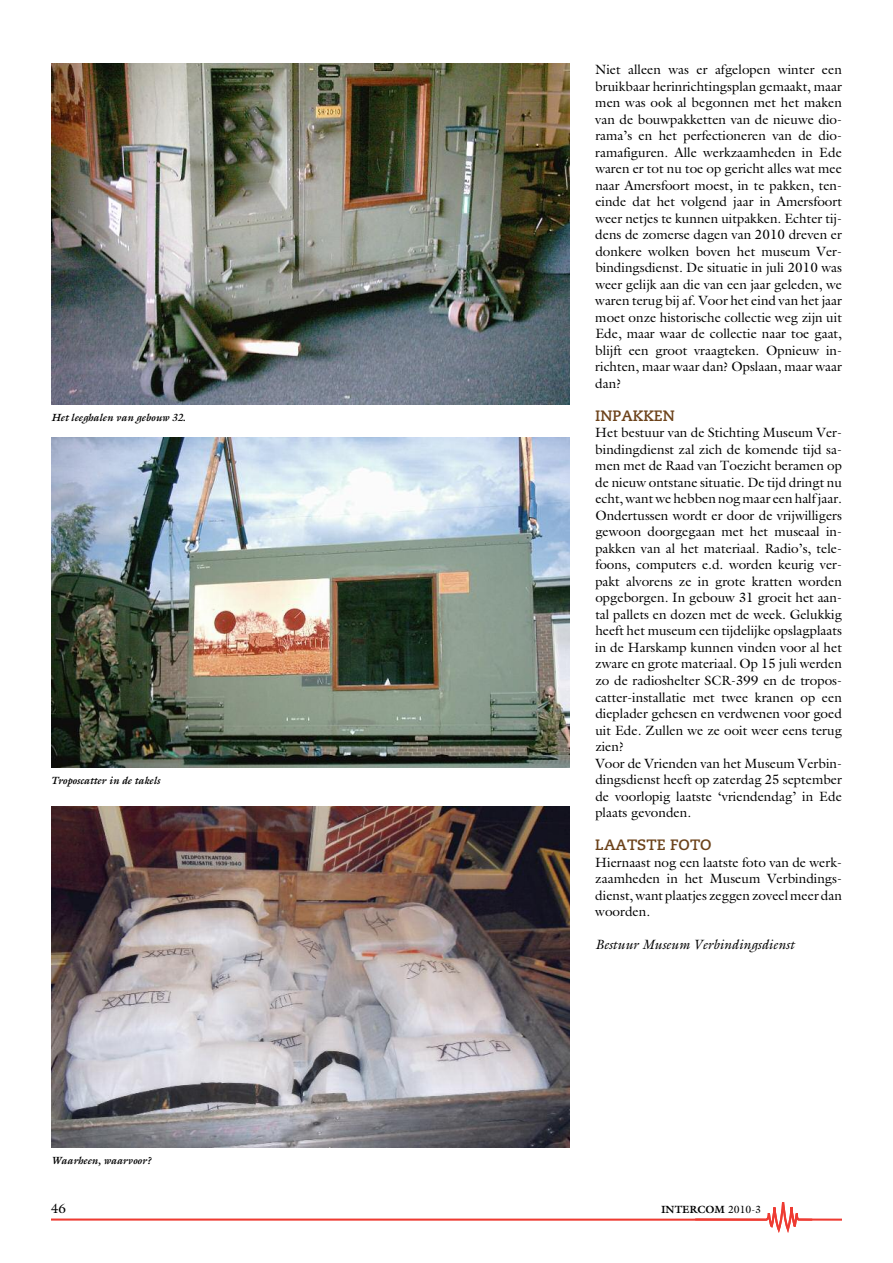
<style>
.page{position:relative;width:893px;height:1263px;background:#fff}
.page>*{position:absolute;margin:0;border:0;box-sizing:border-box;transform-origin:0 0}
.t1{font:700 15px "Caecilia";color:#6c421a}
.t2{font:13.5px/16.5px "Galliard";color:#000;text-align:justify}
.t3{font:italic 13.5px "Galliard";color:#000}
.t4{font:italic 700 10.5px "Galliard";color:#000}
.t5{font:700 10.5px "Galliard";color:#000}
.s1{font-weight:400}
</style>
<div class="page">
<img style="left:52px;top:64px;width:518px;height:340px">
<img style="left:52px;top:437px;width:518px;height:330px">
<img style="left:51px;top:807px;width:519px;height:340px">
<svg style="left:51px;top:1202px;width:791px;height:31px"></svg>
<p class="t4" style="left:51px;top:411px;width:136px">Het leeghalen van gebouw 32.</p>
<p class="t4" style="left:51px;top:774px;width:110px">Troposcatter in de takels</p>
<p class="t4" style="left:51px;top:1154px;width:101px">Waarheen, waarvoor?</p>
<p class="t2" style="left:595px;top:62px;width:248px">Niet alleen was er afgelopen winter een bruikbaar herinrichtingsplan gemaakt, maar men was ook al begonnen met het maken van de bouwpakketten van de nieuwe dio&shy;rama’s en het perfectioneren van de dio&shy;ramafiguren. Alle werkzaamheden in Ede waren er tot nu toe op gericht alles wat mee naar Amersfoort moest, in te pakken, ten&shy;einde dat het volgend jaar in Amersfoort weer netjes te kunnen uitpakken. Echter tij&shy;dens de zomerse dagen van 2010 dreven er donkere wolken boven het museum Ver&shy;bindingsdienst. De situatie in juli 2010 was weer gelijk aan die van een jaar geleden, we waren terug bij af. Voor het eind van het jaar moet onze historische collectie weg zijn uit Ede, maar waar de collectie naar toe gaat, blijft een groot vraagteken. Opnieuw in&shy;richten, maar waar dan? Opslaan, maar waar dan?</p>
<p class="t1" style="left:595px;top:409px;width:81px">INPAKKEN</p>
<p class="t2" style="left:595px;top:425px;width:248px;text-align:left">Het bestuur van de Stichting Museum Ver&shy;bindingdienst zal zich de komende tijd sa&shy;men met de Raad van Toezicht beramen op de nieuw ontstane situatie. De tijd dringt nu echt,wantwehebbennogmaareenhalf jaar.<br>Ondertussen wordt er door de vrijwilligers gewoon doorgegaan met het museaal in&shy;pakken van al het materiaal. Radio’s, tele&shy;foons, computers e.d. worden keurig ver&shy;pakt alvorens ze in grote kratten worden opgeborgen. In gebouw 31 groeit het aan&shy;tal pallets en dozen met de week. Gelukkig heeft het museum een tijdelijke opslagplaats in de Harskamp kunnen vinden voor al het zware en grote materiaal. Op 15 juli werden zo de radioshelter SCR-399 en de tropos&shy;catter-installatie met twee kranen op een dieplader gehesen en verdwenen voor goed uit Ede. Zullen we ze ooit weer eens terug zien?<br>Voor de Vrienden van het Museum Verbin&shy;dingsdienst heeft op zaterdag 25 september de voorlopig laatste ‘vriendendag’ in Ede plaats gevonden.</p>
<p class="t1" style="left:595px;top:838px;width:118px">LAATSTE FOTO</p>
<p class="t2" style="left:595px;top:854px;width:248px">Hiernaast nog een laatste foto van de werk&shy;zaamheden in het Museum Verbindings&shy;dienst,wantplaatjeszeggenzoveelmeerdan woorden.</p>
<p class="t3" style="left:595px;top:936px;width:200px">Bestuur Museum Verbindingsdienst</p>
<p class="t2" style="left:51px;top:1200px;width:17px">46</p>
<p class="t5" style="left:661px;top:1203px;width:102px">INTERCOM <span class="s1">2010-3</span></p>
</div>
